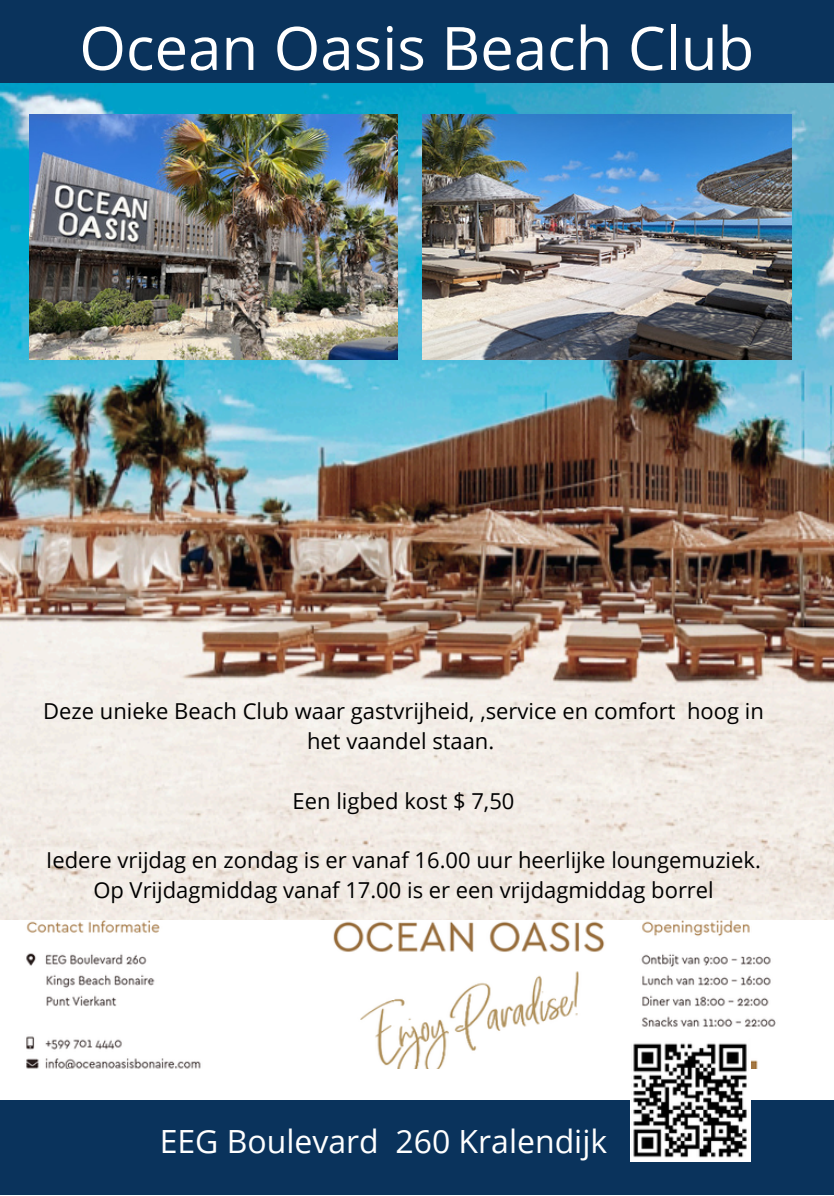
<style>
.page{position:relative;width:834px;height:1196px;background:#fff}
.page>*{position:absolute;margin:0;border:0;box-sizing:border-box;transform-origin:0 0}
.t1{font:60px "Open Sans";color:#fff}
.t2{font:32px "Open Sans";color:#fff}
.t3{font:22px/30px "Open Sans";color:#000;text-align:center}
</style>
<div class="page">
<div style="left:0;top:0;width:834px;height:98px;background:#0a335c"></div>
<img style="left:0;top:83px;width:834px;height:837px">
<img style="left:26px;top:920px;width:750px;height:148px">
<img style="left:30px;top:115px;width:367px;height:244px">
<img style="left:423px;top:115px;width:368px;height:244px">
<div style="left:0;top:1099px;width:834px;height:95px;background:#0a335c"></div>
<img style="left:631px;top:1038px;width:120px;height:123px">
<h1 class="t1" style="left:79px;top:6px;width:676px">Ocean Oasis Beach Club</h1>
<p class="t3" style="left:43px;top:695px;width:722px">Deze unieke Beach Club waar gastvrijheid, ,service en comfort hoog in het vaandel staan.</p>
<p class="t3" style="left:293px;top:785px;width:223px">Een ligbed kost $ 7,50</p>
<p class="t3" style="left:46px;top:845px;width:716px">Iedere vrijdag en zondag is er vanaf 16.00 uur heerlijke loungemuziek.</p>
<p class="t3" style="left:93px;top:875px;width:622px">Op Vrijdagmiddag vanaf 17.00 is er een vrijdagmiddag borrel</p>
<p class="t2" style="left:160px;top:1118px;width:449px">EEG Boulevard 260 Kralendijk</p>
</div>
